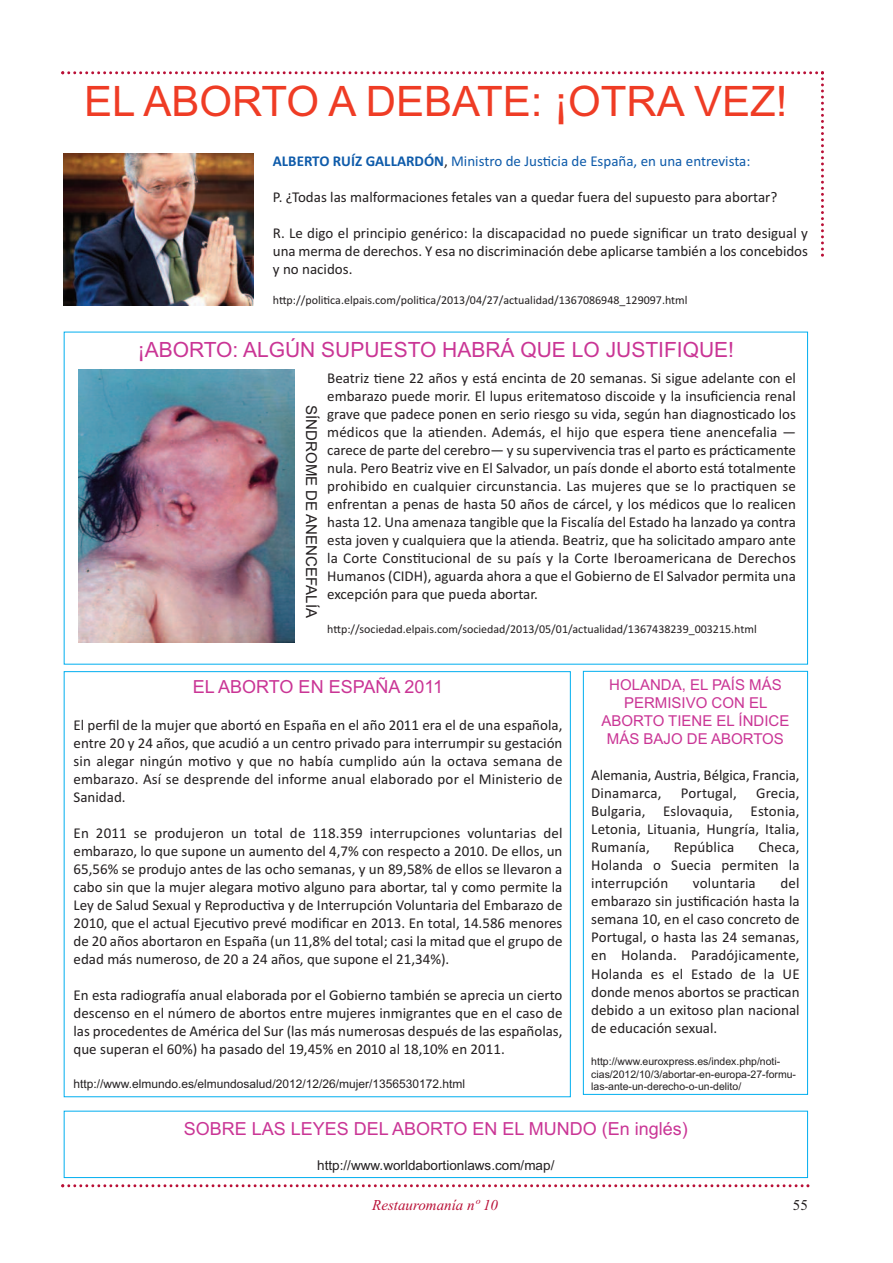
<style>
.page{position:relative;width:893px;height:1263px;background:#fff}
.page>*{position:absolute;margin:0;border:0;box-sizing:border-box;transform-origin:0 0}
.t1{font:42px "Arial";color:#ef3c25}
.t2{font:21px "Arial";color:#ca3595}
.t3{font:18px "Arial";color:#ca3595}
.t4{font:15px/18px "Calibri";color:#231f20;text-align:justify}
.t5{font:15px/18.1px "Arial";color:#ca3595;text-align:center}
.t6{font:15px "Calibri";color:#0e5baa}
.t7{font:15px "Arial";color:#231f20}
.t8{font:italic 15px "Times New Roman";color:#b90f36}
.t9{font:15px "Times New Roman";color:#231f20}
.t10{font:13.5px "Arial";color:#231f20}
.t11{font:12px "Calibri";color:#231f20}
.t12{font:12px "Arial";color:#231f20}
.t13{font:10.5px/12.6px "Arial";color:#231f20}
.s1{font-weight:700}
.s2{color:#231f20}
</style>
<div class="page">
<svg style="left:61px;top:1184px;width:748px;height:3px"></svg>
<svg style="left:61px;top:71px;width:763px;height:186px"></svg>
<img style="left:78px;top:370px;width:216px;height:273px">
<img style="left:64px;top:154px;width:190px;height:151px">
<div style="left:64px;top:1111px;width:744px;height:67px;border:1px solid #00aeef"></div>
<div style="left:583px;top:671px;width:225px;height:424px;border:1px solid #00aeef"></div>
<h1 class="t1" style="left:84px;top:77px;width:705px">EL ABORTO A DEBATE: ¡OTRA VEZ!</h1>
<p class="t6" style="left:273px;top:152px;width:479px"><span class="s1">ALBERTO RUÍZ GALLARDÓN</span><span class="s2">,</span> Ministro de Justicia de España, en una entrevista:</p>
<p class="t4" style="left:273px;top:187px;width:506px">P. ¿Todas las malformaciones fetales van a quedar fuera del supuesto para abortar?</p>
<p class="t4" style="left:273px;top:223px;width:537px">R. Le digo el principio genérico: la discapacidad no puede significar un trato desigual y una merma de derechos. Y esa no discriminación debe aplicarse también a los concebidos y no nacidos.</p>
<p class="t11" style="left:273px;top:292px;width:416px">http://politica.elpais.com/politica/2013/04/27/actualidad/1367086948_129097.html</p>
<h2 class="t2" style="left:138px;top:337px;width:598px">¡ABORTO: ALGÚN SUPUESTO HABRÁ QUE LO JUSTIFIQUE!</h2>
<p class="t7" style="left:320px;top:405px;width:214px;rotate:90deg">SÍNDROME DE ANENCEFALÍA</p>
<p class="t4" style="left:327px;top:369px;width:470px">Beatriz tiene 22 años y está encinta de 20 semanas. Si sigue adelante con el embarazo puede morir. El lupus eritematoso discoide y la insuficiencia renal grave que padece ponen en serio riesgo su vida, según han diagnosticado los médicos que la atienden. Además, el hijo que espera tiene anencefalia — carece de parte del cerebro— y su supervivencia tras el parto es prácticamente nula. Pero Beatriz vive en El Salvador, un país donde el aborto está totalmente prohibido en cualquier circunstancia. Las mujeres que se lo practiquen se enfrentan a penas de hasta 50 años de cárcel, y los médicos que lo realicen hasta 12. Una amenaza tangible que la Fiscalía del Estado ha lanzado ya contra esta joven y cualquiera que la atienda. Beatriz, que ha solicitado amparo ante la Corte Constitucional de su país y la Corte Iberoamericana de Derechos Humanos (CIDH), aguarda ahora a que el Gobierno de El Salvador permita una excepción para que pueda abortar.</p>
<p class="t11" style="left:327px;top:621px;width:431px">http://sociedad.elpais.com/sociedad/2013/05/01/actualidad/1367438239_003215.html</p>
<p class="t5" style="left:601px;top:676px;width:189px">HOLANDA, EL PAÍS MÁS<br>PERMISIVO CON EL<br>ABORTO TIENE EL ÍNDICE<br>MÁS BAJO DE ABORTOS</p>
<p class="t4" style="left:591px;top:766px;width:210px">Alemania, Austria, Bélgica, Francia,<br>Dinamarca,</p>
<p class="t3" style="left:193px;top:676px;width:252px">EL ABORTO EN ESPAÑA 2011</p>
<p class="t4" style="left:74px;top:716px;width:490px">El perfil de la mujer que abortó en España en el año 2011 era el de una española, entre 20 y 24 años, que acudió a un centro privado para interrumpir su gestación sin alegar ningún motivo y que no había cumplido aún la octava semana de embarazo. Así se desprende del informe anual elaborado por el Ministerio de Sanidad.</p>
<p class="t4" style="left:74px;top:824px;width:490px">En 2011 se produjeron un total de 118.359 interrupciones voluntarias del embarazo, lo que supone un aumento del 4,7% con respecto a 2010. De ellos, un 65,56% se produjo antes de las ocho semanas, y un 89,58% de ellos se llevaron a cabo sin que la mujer alegara motivo alguno para abortar, tal y como permite la Ley de Salud Sexual y Reproductiva y de Interrupción Voluntaria del Embarazo de 2010, que el actual Ejecutivo prevé modificar en 2013. En total, 14.586 menores de 20 años abortaron en España (un 11,8% del total; casi la mitad que el grupo de edad más numeroso, de 20 a 24 años, que supone el 21,34%).</p>
<p class="t4" style="left:74px;top:986px;width:490px">En esta radiografía anual elaborada por el Gobierno también se aprecia un cierto descenso en el número de abortos entre mujeres inmigrantes que en el caso de las procedentes de América del Sur (las más numerosas después de las españolas, que superan el 60%) ha pasado del 19,45% en 2010 al 18,10% en 2011.</p>
<p class="t12" style="left:74px;top:1077px;width:393px">http://www.elmundo.es/elmundosalud/2012/12/26/mujer/1356530172.html</p>
<p class="t3" style="left:184px;top:1118px;width:506px">SOBRE LAS LEYES DEL ABORTO EN EL MUNDO (En inglés)</p>
<p class="t10" style="left:317px;top:1157px;width:239px">http://www.worldabortionlaws.com/map/</p>
<p class="t4" style="left:681px;top:784px;width:57px">Portugal,</p>
<p class="t4" style="left:591px;top:784px;width:210px;text-indent:165px">Grecia, Bulgaria, Eslovaquia, Estonia, Letonia, Lituania, Hungría, Italia, Rumanía,</p>
<p class="t4" style="left:674px;top:838px;width:62px">República</p>
<p class="t4" style="left:591px;top:838px;width:210px;text-indent:167px">Checa, Holanda o Suecia permiten la interrupción</p>
<p class="t4" style="left:591px;top:874px;width:210px;text-indent:189px">del embarazo sin justificación hasta la semana 10, en el caso concreto de Portugal, o hasta las 24 semanas, en Holanda. Paradójicamente, Holanda es el Estado de la UE donde menos abortos se practican debido a un exitoso plan nacional de educación sexual.</p>
<p class="t13" style="left:591px;top:1055px;width:206px">http://www.euroxpress.es/index.php/noti&shy;cias/2012/10/3/abortar-en-europa-27-formu&shy;las-ante-un-derecho-o-un-delito/</p>
<p class="t4" style="left:693px;top:874px;width:64px">voluntaria</p>
<p class="t8" style="left:372px;top:1196px;width:127px">Restauromanía nº 10</p>
<p class="t9" style="left:793px;top:1196px;width:16px">55</p>
</div>
